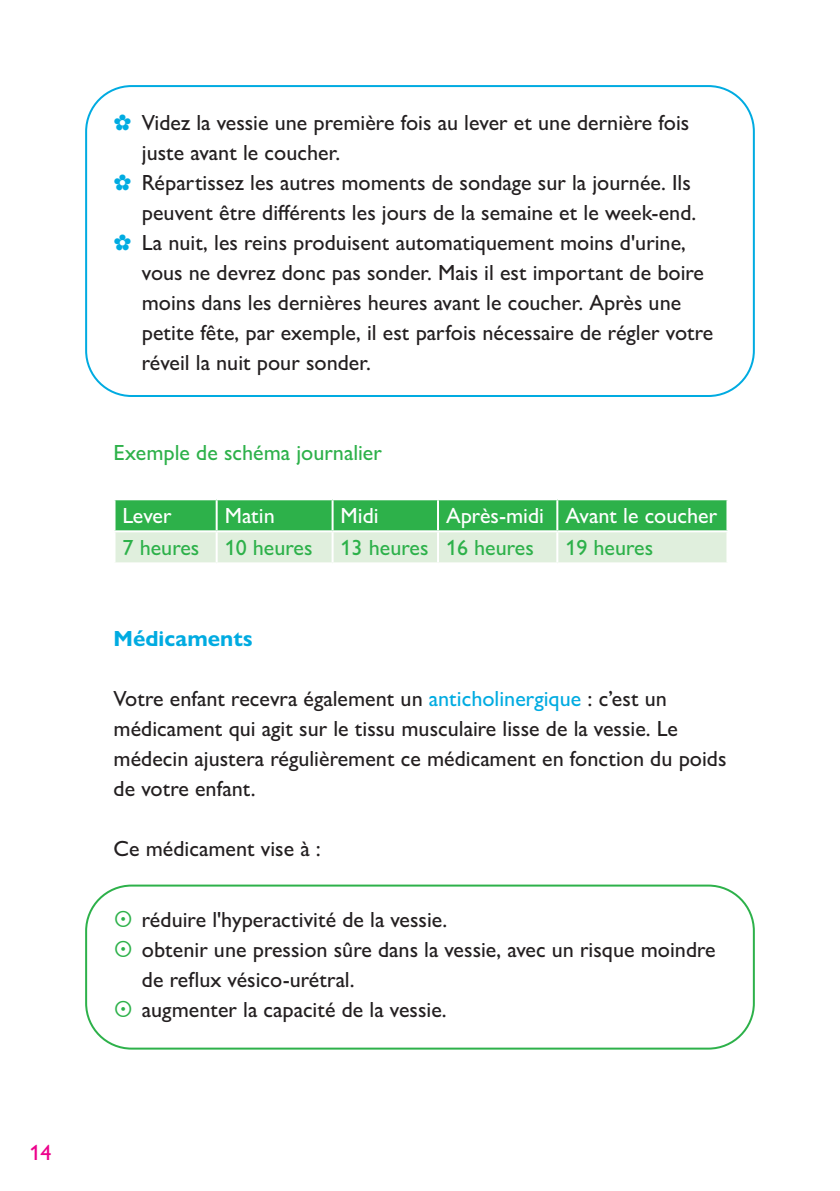
<style>
.page{position:relative;width:840px;height:1191px;background:#fff}
.page>*{position:absolute;margin:0;border:0;box-sizing:border-box;transform-origin:0 0}
.t1{font:500 22px/30px "Gill Sans Nova";color:#231f20}
.t2{font:500 22px "Gill Sans Nova";color:#2db14a}
.t3{font:500 22px "Gill Sans Nova";color:#fff}
.t4{font:700 22px "Gill Sans Nova";color:#00abe1}
.t5{font:500 22px "Gill Sans Nova";color:#ed028c}
.s1{color:#00abe1}
</style>
<div class="page">
<svg style="left:115px;top:500px;width:611px;height:62px;background:#88d095"></svg>
<hr style="left:215px;top:500px;width:2px;height:30px;background:#fff">
<hr style="left:331px;top:500px;width:2px;height:30px;background:#fff">
<hr style="left:437px;top:500px;width:2px;height:30px;background:#fff">
<hr style="left:556px;top:500px;width:2px;height:30px;background:#fff">
<hr style="left:113px;top:530px;width:103px;height:2px;background:#fff">
<hr style="left:216px;top:530px;width:116px;height:2px;background:#fff">
<hr style="left:215px;top:532px;width:2px;height:30px;background:#fff">
<hr style="left:332px;top:530px;width:106px;height:2px;background:#fff">
<hr style="left:331px;top:532px;width:2px;height:30px;background:#fff">
<hr style="left:438px;top:530px;width:119px;height:2px;background:#fff">
<hr style="left:437px;top:532px;width:2px;height:30px;background:#fff">
<hr style="left:557px;top:530px;width:171px;height:2px;background:#fff">
<hr style="left:556px;top:532px;width:2px;height:30px;background:#fff">
<div style="left:85px;top:85px;width:669px;height:312px;border:2px solid #00abe1;border-radius:45px"></div>
<div style="left:85px;top:884px;width:669px;height:165px;border:2px solid #2db14a;border-radius:45px"></div>
<p class="t5" style="left:29px;top:1138px;width:23px">14</p>
<p class="t1" style="left:113px;top:107px;width:577px"><span class="s1">✿</span> Videz la vessie une première fois au lever et une dernière fois</p>
<p class="t1" style="left:142px;top:137px;width:200px">juste avant le coucher.</p>
<p class="t1" style="left:113px;top:167px;width:578px"><span class="s1">✿</span> Répartissez les autres moments de sondage sur la journée. Ils</p>
<p class="t1" style="left:142px;top:197px;width:555px">peuvent être différents les jours de la semaine et le week-end.</p>
<p class="t1" style="left:113px;top:227px;width:573px"><span class="s1">✿</span> La nuit, les reins produisent automatiquement moins d'urine,</p>
<p class="t1" style="left:142px;top:257px;width:563px">vous ne devrez donc pas sonder. Mais il est important de boire</p>
<p class="t1" style="left:142px;top:287px;width:540px">moins dans les dernières heures avant le coucher. Après une</p>
<p class="t1" style="left:142px;top:317px;width:572px">petite fête, par exemple, il est parfois nécessaire de régler votre</p>
<p class="t1" style="left:142px;top:347px;width:230px">réveil la nuit pour sonder.</p>
<p class="t2" style="left:113px;top:439px;width:270px">Exemple de schéma journalier</p>
<p class="t3" style="left:122px;top:502px;width:51px">Lever</p>
<p class="t3" style="left:224px;top:502px;width:52px">Matin</p>
<p class="t3" style="left:340px;top:502px;width:40px">Midi</p>
<p class="t3" style="left:446px;top:502px;width:272px">Après-midi Avant le coucher</p>
<p class="t2" style="left:122px;top:534px;width:191px">7 heures 10 heures</p>
<p class="t2" style="left:340px;top:534px;width:195px">13 heures 16 heures</p>
<p class="t2" style="left:565px;top:534px;width:89px">19 heures</p>
<p class="t4" style="left:113px;top:625px;width:141px">Médicaments</p>
<p class="t1" style="left:113px;top:683px;width:614px">Votre enfant recevra également un <span class="s1">anticholinergique</span> : c’est un médicament qui agit sur le tissu musculaire lisse de la vessie. Le médecin ajustera régulièrement ce médicament en fonction du poids de votre enfant.</p>
<p class="t1" style="left:113px;top:833px;width:209px">Ce médicament vise à :</p>
<p class="t1" style="left:142px;top:903px;width:575px">réduire l'hyperactivité de la vessie.<br>obtenir une pression sûre dans la vessie, avec un risque moindre de reflux vésico-urétral.<br>augmenter la capacité de la vessie.</p>
</div>
